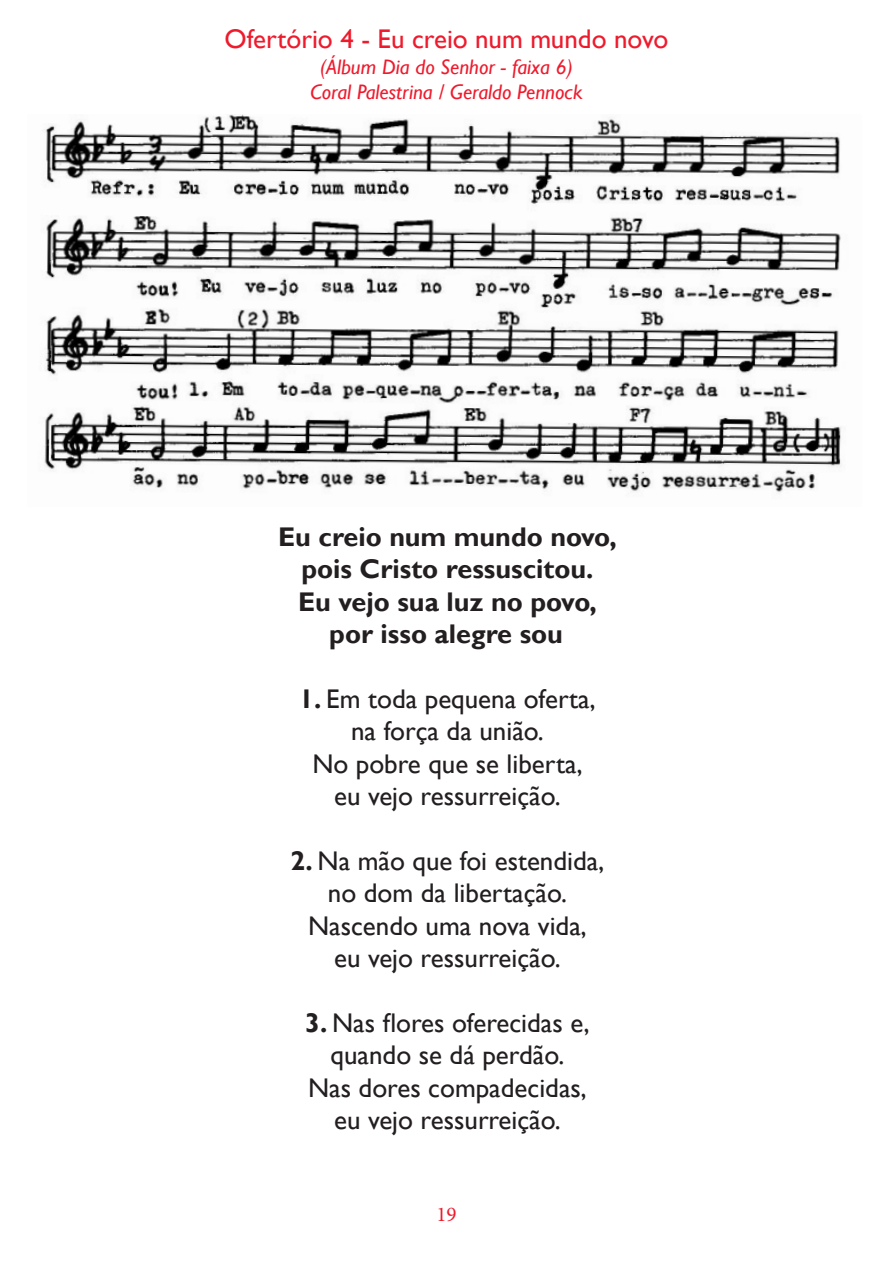
<style>
.page{position:relative;width:893px;height:1263px;background:#fff}
.page>*{position:absolute;margin:0;border:0;box-sizing:border-box;transform-origin:0 0}
.Música{font:27px/32.4px "Gill Sans";color:#231f20;text-align:center}
.Refrão{font:700 27px "Gill Sans";color:#231f20}
.NOME_DA_MÚSICA{font:27px "Gill Sans";color:#ee1b2d}
.itálico{font:italic 21px "Gill Sans";color:#ee1b2d}
.t1{font:21px "Minion Pro";color:#ee1b2d}
.s1{font-weight:700}
</style>
<div class="page">
<img style="left:44px;top:115px;width:798px;height:378px">
<p class="NOME_DA_MÚSICA" style="left:225px;top:24px;width:445px">Ofertório 4 - Eu creio num mundo novo</p>
<p class="itálico" style="left:320px;top:54px;width:254px">(Álbum Dia do Senhor - faixa 6)</p>
<p class="itálico" style="left:310px;top:79px;width:274px">Coral Palestrina / Geraldo Pennock</p>
<p class="Refrão" style="left:278px;top:521px;width:340px">Eu creio num mundo novo,</p>
<p class="Refrão" style="left:301px;top:553px;width:294px">pois Cristo ressuscitou.</p>
<p class="Refrão" style="left:298px;top:585px;width:300px">Eu vejo sua luz no povo,</p>
<p class="Refrão" style="left:329px;top:618px;width:235px">por isso alegre sou</p>
<p class="Música" style="left:299px;top:683px;width:298px"><span class="s1">1.</span> Em toda pequena oferta, na força da união.<br>No pobre que se liberta, eu vejo ressurreição.</p>
<p class="Música" style="left:291px;top:845px;width:315px"><span class="s1">2.</span> Na mão que foi estendida, no dom da libertação.<br>Nascendo uma nova vida,<br>eu vejo ressurreição.</p>
<p class="Música" style="left:305px;top:1007px;width:286px"><span class="s1">3.</span> Nas flores oferecidas e, quando se dá perdão.<br>Nas dores compadecidas, eu vejo ressurreição.</p>
<p class="t1" style="left:436px;top:1200px;width:22px">19</p>
</div>
